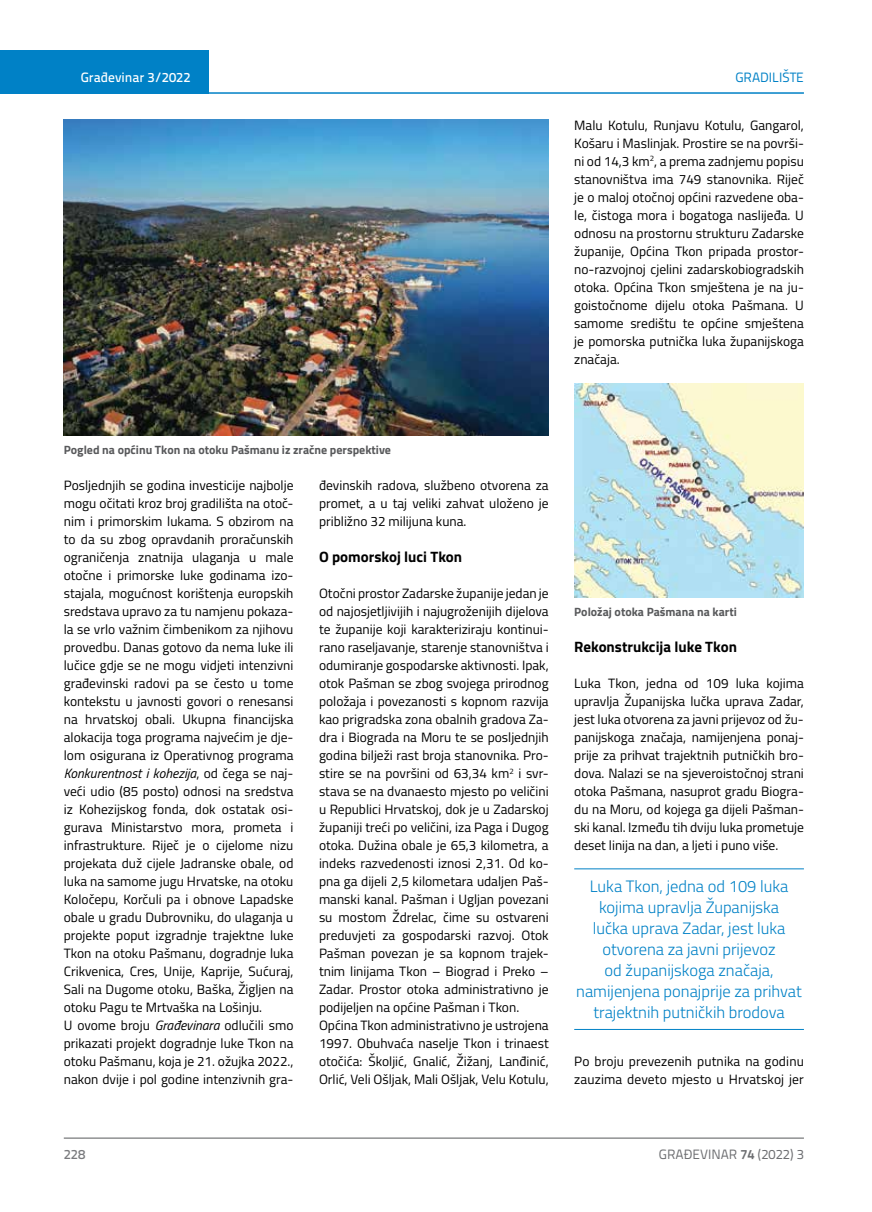
<style>
.page{position:relative;width:872px;height:1212px;background:#fff}
.page>*{position:absolute;margin:0;border:0;box-sizing:border-box;transform-origin:0 0}
.t1{font:300 16.5px/21px "Titillium";color:#0081c6;text-align:center}
.t2{font:700 15px "Titillium";color:#000}
.t3{font:13.5px/18px "Titillium";color:#000}
.t4{font:13.5px "Titillium Text 22 L";color:#6d6e71}
.t5{font:500 13.5px "Titillium Text 22 L";color:#fff}
.t6{font:13.5px "Titillium Text 22 L";color:#0081c6}
.t7{font:500 13.5px "Titillium Text 22 L";color:#797a7d}
.t8{font:700 12px "Titillium";color:#58595b}
.s1{font-style:italic}
.s2{font-weight:700}
</style>
<div class="page">
<div style="left:0;top:50px;width:208px;height:44px;background:#0081c6"></div>
<hr style="left:0;top:92px;width:804px;height:2px;background:#0081c6">
<hr style="left:64px;top:1138px;width:740px;height:1px;background:#58595b">
<hr style="left:574px;top:868px;width:230px;height:1px;background:#0081c6">
<hr style="left:574px;top:1029px;width:230px;height:1px;background:#0081c6">
<img style="left:64px;top:119px;width:485px;height:317px">
<img style="left:574px;top:384px;width:230px;height:214px">
<p class="t5" style="left:81px;top:67px;width:111px">Građevinar 3/2022</p>
<p class="t6" style="left:735px;top:68px;width:70px">GRADILIŠTE</p>
<p class="t3" style="left:574px;top:115px;width:231px;text-align:justify">Malu Kotulu, Runjavu Kotulu, Gangarol, Košaru i Maslinjak. Prostire se na površi&shy;ni od 14,3 km<sup>2</sup>, a prema zadnjemu popisu stanovništva ima 749 stanovnika. Riječ je o maloj otočnoj općini razvedene oba&shy;le, čistoga mora i bogatoga naslijeđa. U odnosu na prostornu strukturu Zadarske županije, Općina Tkon pripada prostor&shy;no-razvojnoj cjelini zadarskobiogradskih otoka. Općina Tkon smještena je na ju&shy;goistočnome dijelu otoka Pašmana. U samome središtu te općine smještena je pomorska putnička luka županijskoga značaja.</p>
<p class="t8" style="left:64px;top:440px;width:329px">Pogled na općinu Tkon na otoku Pašmanu iz zračne perspektive</p>
<p class="t3" style="left:64px;top:475px;width:231px">Posljednjih se godina investicije najbolje mogu očitati kroz broj gradilišta na otoč&shy;nim i primorskim lukama. S obzirom na to da su zbog opravdanih proračunskih ograničenja znatnija ulaganja u male otočne i primorske luke godinama izo&shy;stajala, mogućnost korištenja europskih sredstava upravo za tu namjenu pokaza&shy;la se vrlo važnim čimbenikom za njihovu provedbu. Danas gotovo da nema luke ili lučice gdje se ne mogu vidjeti intenzivni građevinski radovi pa se često u tome kontekstu u javnosti govori o renesansi na hrvatskoj obali. Ukupna financijska alokacija toga programa najvećim je dje&shy;lom osigurana iz Operativnog programa <span class="s1">Konkurentnost i kohezija</span>, od čega se naj&shy;veći udio (85 posto) odnosi na sredstva iz Kohezijskog fonda, dok ostatak osi&shy;gurava Ministarstvo mora, prometa i infrastrukture. Riječ je o cijelome nizu projekata duž cijele Jadranske obale, od luka na samome jugu Hrvatske, na otoku Koločepu, Korčuli pa i obnove Lapadske obale u gradu Dubrovniku, do ulaganja u projekte poput izgradnje trajektne luke Tkon na otoku Pašmanu, dogradnje luka Crikvenica, Cres, Unije, Kaprije, Sućuraj, Sali na Dugome otoku, Baška, Žigljen na otoku Pagu te Mrtvaška na Lošinju.<br>U ovome broju <span class="s1">Građevinara</span> odlučili smo prikazati projekt dogradnje luke Tkon na otoku Pašmanu, koja je 21. ožujka 2022., nakon dvije i pol godine intenzivnih gra-</p>
<p class="t3" style="left:319px;top:475px;width:231px;text-align:justify">đevinskih radova, službeno otvorena za promet, a u taj veliki zahvat uloženo je približno 32 milijuna kuna.</p>
<p class="t2" style="left:319px;top:545px;width:145px">O pomorskoj luci Tkon</p>
<p class="t3" style="left:319px;top:583px;width:231px">Otočni prostor Zadarske županije jedan je od najosjetljivijih i najugroženijih dijelova te županije koji karakteriziraju kontinui&shy;rano raseljavanje, starenje stanovništva i odumiranje gospodarske aktivnosti. Ipak, otok Pašman se zbog svojega prirodnog položaja i povezanosti s kopnom razvija kao prigradska zona obalnih gradova Za&shy;dra i Biograda na Moru te se posljednjih godina bilježi rast broja stanovnika. Pro&shy;stire se na površini od 63,34 km<sup>2</sup> i svr&shy;stava se na dvanaesto mjesto po veličini u Republici Hrvatskoj, dok je u Zadarskoj županiji treći po veličini, iza Paga i Dugog otoka. Dužina obale je 65,3 kilometra, a indeks razvedenosti iznosi 2,31. Od ko&shy;pna ga dijeli 2,5 kilometara udaljen Paš&shy;manski kanal. Pašman i Ugljan povezani su mostom Ždrelac, čime su ostvareni preduvjeti za gospodarski razvoj. Otok Pašman povezan je sa kopnom trajek&shy;tnim linijama Tkon – Biograd i Preko – Zadar. Prostor otoka administrativno je podijeljen na općine Pašman i Tkon.<br>Općina Tkon administrativno je ustrojena 1997. Obuhvaća naselje Tkon i trinaest otočića: Školjić, Gnalić, Žižanj, Lanđinić, Orlić, Veli Ošljak, Mali Ošljak, Velu Kotulu,</p>
<p class="t8" style="left:574px;top:603px;width:164px">Položaj otoka Pašmana na karti</p>
<p class="t2" style="left:574px;top:635px;width:164px">Rekonstrukcija luke Tkon</p>
<p class="t3" style="left:574px;top:674px;width:231px;text-align:justify">Luka Tkon, jedna od 109 luka kojima upravlja Županijska lučka uprava Zadar, jest luka otvorena za javni prijevoz od žu&shy;panijskoga značaja, namijenjena ponaj&shy;prije za prihvat trajektnih putničkih bro&shy;dova. Nalazi se na sjeveroistočnoj strani otoka Pašmana, nasuprot gradu Biogra&shy;du na Moru, od kojega ga dijeli Pašman&shy;ski kanal. Između tih dviju luka prometuje deset linija na dan, a ljeti i puno više.</p>
<p class="t1" style="left:576px;top:875px;width:227px">Luka Tkon, jedna od 109 luka kojima upravlja Županijska<br>lučka uprava Zadar, jest luka otvorena za javni prijevoz<br>od županijskoga značaja, namijenjena ponajprije za prihvat trajektnih putničkih brodova</p>
<p class="t3" style="left:574px;top:1052px;width:231px">Po broju prevezenih putnika na godinu zauzima deveto mjesto u Hrvatskoj jer</p>
<p class="t7" style="left:64px;top:1144px;width:23px">228</p>
<p class="t4" style="left:659px;top:1144px;width:146px">GRAĐEVINAR <span class="s2">74</span> (2022) 3</p>
</div>
